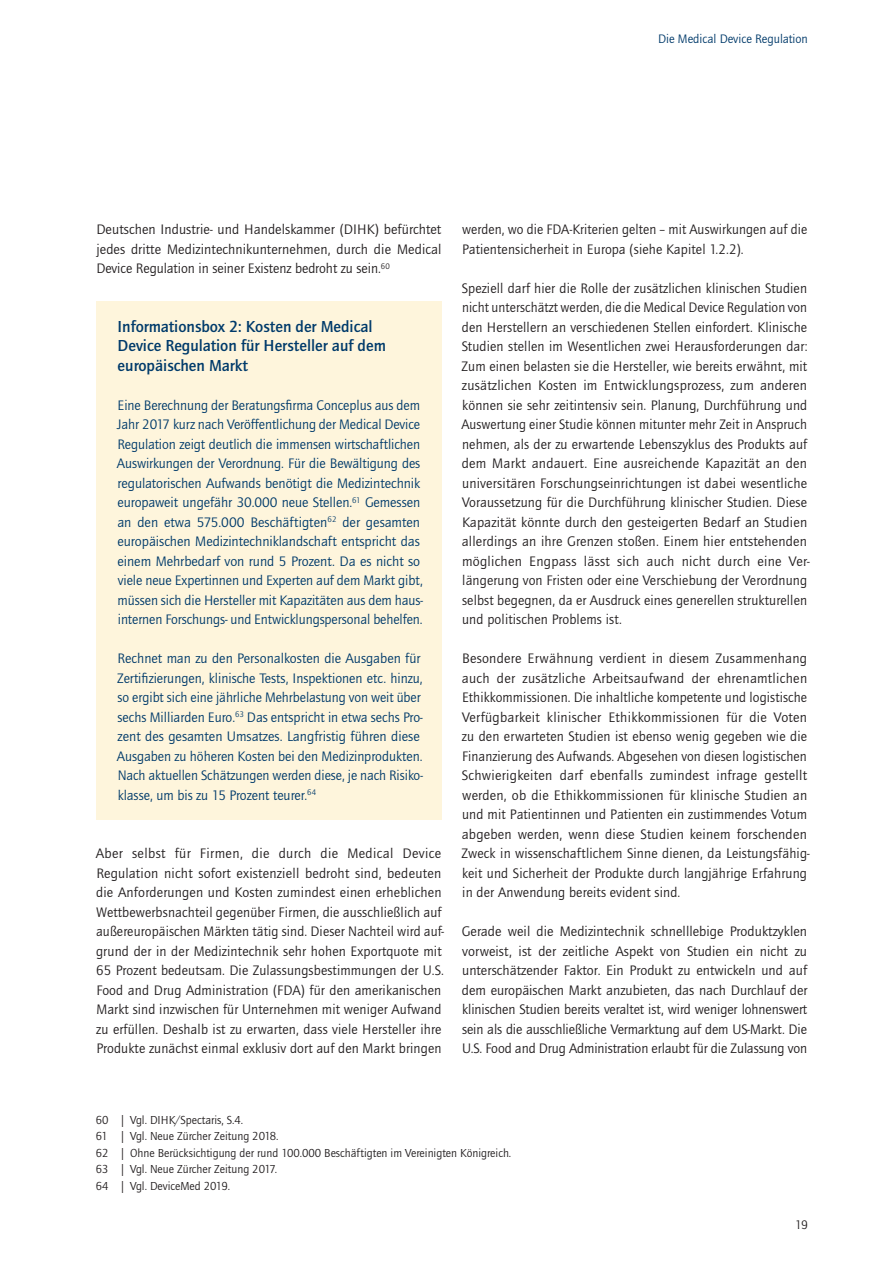
<style>
.page{position:relative;width:893px;height:1263px;background:#fff}
.page>*{position:absolute;margin:0;border:0;box-sizing:border-box;transform-origin:0 0}
.t1{font:500 16.5px/19.5px "Quay Sans ITC Std";color:#003a6a}
.t2{font:14.25px/19.5px "Quay Sans ITC Std";letter-spacing:.01em;color:#231f20}
.t3{font:14.25px/19.5px "Quay Sans ITC Std";letter-spacing:-.005em;color:#003a6a}
.t4{font:12.75px "Quay Sans ITC Std";color:#003a6a}
.t5{font:12.75px "Quay Sans ITC Std";color:#231f20}
.t6{font:12px/16.5px "Quay Sans ITC Std";color:#231f20}
</style>
<div class="page">
<div style="left:96px;top:302px;width:346px;height:88px;background:#fef5dc"></div>
<div style="left:96px;top:371px;width:346px;height:273px;background:#fef5dc"></div>
<div style="left:96px;top:624px;width:346px;height:195px;background:#fef5dc"></div>
<p class="t4" style="left:658px;top:31px;width:151px">Die Medical Device Regulation</p>
<p class="t2" style="left:96px;top:220px;width:347px;text-align:justify">Deutschen Industrie- und Handelskammer (DIHK) befürchtet jedes dritte Medizintechnikunternehmen, durch die Medical Device Regulation in seiner Existenz bedroht zu sein.<sup>60</sup></p>
<p class="t1" style="left:118px;top:316px;width:270px">Informationsbox 2: Kosten der Medical<br>Device Regulation für Hersteller auf dem europäischen Markt</p>
<p class="t3" style="left:117px;top:395px;width:307px">Eine Berechnung der Beratungsfirma Conceplus aus dem Jahr 2017 kurz nach Veröffentlichung der Medical Device Regulation zeigt deutlich die immensen wirtschaftlichen Auswirkungen der Verordnung. Für die Bewältigung des regulatorischen Aufwands benötigt die Medizintechnik europaweit ungefähr 30.000 neue Stellen.<sup>61</sup> Gemessen an den etwa 575.000 Beschäftigten<sup>62</sup> der gesamten europäischen Medizintechniklandschaft entspricht das einem Mehrbedarf von rund 5 Prozent. Da es nicht so viele neue Expertinnen und Experten auf dem Markt gibt, müssen sich die Hersteller mit Kapazitäten aus dem haus&shy;internen Forschungs- und Entwicklungspersonal behelfen.</p>
<p class="t3" style="left:117px;top:649px;width:307px">Rechnet man zu den Personalkosten die Ausgaben für Zertifizierungen, klinische Tests, Inspektionen etc. hinzu, so ergibt sich eine jährliche Mehrbelastung von weit über sechs Milliarden Euro.<sup>63</sup> Das entspricht in etwa sechs Pro&shy;zent des gesamten Umsatzes. Langfristig führen diese Ausgaben zu höheren Kosten bei den Medizinprodukten.<br>Nach aktuellen Schätzungen werden diese, je nach Risiko&shy;klasse, um bis zu 15 Prozent teurer.<sup>64</sup></p>
<p class="t2" style="left:96px;top:844px;width:350px">Aber selbst für Firmen, die durch die Medical Device Regulation nicht sofort existenziell bedroht sind, bedeuten die Anforderungen und Kosten zumindest einen erheblichen Wettbewerbsnachteil gegenüber Firmen, die ausschließlich auf außereuropäischen Märkten tätig sind. Dieser Nachteil wird auf&shy;grund der in der Medizintechnik sehr hohen Exportquote mit 65 Prozent bedeutsam. Die Zulassungsbestimmungen der U.S.<br>Food and Drug Administration (FDA) für den amerikanischen Markt sind inzwischen für Unternehmen mit weniger Aufwand zu erfüllen. Deshalb ist zu erwarten, dass viele Hersteller ihre Produkte zunächst einmal exklusiv dort auf den Markt bringen</p>
<p class="t2" style="left:462px;top:220px;width:347px">werden, wo die FDA-Kriterien gelten – mit Auswirkungen auf die<br>Patientensicherheit in Europa (siehe Kapitel 1.2.2).</p>
<p class="t2" style="left:461px;top:278px;width:350px">Speziell darf hier die Rolle der zusätzlichen klinischen Studien nicht unterschätzt werden, die die Medical Device Regulation von den Herstellern an verschiedenen Stellen einfordert. Klinische Studien stellen im Wesentlichen zwei Herausforderungen dar:<br>Zum einen belasten sie die Hersteller, wie bereits erwähnt, mit zusätzlichen Kosten im Entwicklungsprozess, zum anderen können sie sehr zeitintensiv sein. Planung, Durchführung und Auswertung einer Studie können mitunter mehr Zeit in Anspruch nehmen, als der zu erwartende Lebenszyklus des Produkts auf dem Markt andauert. Eine ausreichende Kapazität an den universitären Forschungseinrichtungen ist dabei wesentliche Voraussetzung für die Durchführung klinischer Studien. Diese Kapazität könnte durch den gesteigerten Bedarf an Studien allerdings an ihre Grenzen stoßen. Einem hier entstehenden möglichen Engpass lässt sich auch nicht durch eine Ver&shy;längerung von Fristen oder eine Verschiebung der Verordnung selbst begegnen, da er Ausdruck eines generellen strukturellen und politischen Problems ist.</p>
<p class="t2" style="left:462px;top:649px;width:350px">Besondere Erwähnung verdient in diesem Zusammenhang auch der zusätzliche Arbeitsaufwand der ehrenamtlichen Ethikkommissionen. Die inhaltliche kompetente und logistische Verfügbarkeit klinischer Ethikkommissionen für die Voten zu den erwarteten Studien ist ebenso wenig gegeben wie die Finanzierung des Aufwands. Abgesehen von diesen logistischen Schwierigkeiten darf ebenfalls zumindest infrage gestellt werden, ob die Ethikkommissionen für klinische Studien an und mit Patientinnen und Patienten ein zustimmendes Votum abgeben werden, wenn diese Studien keinem forschenden Zweck in wissenschaftlichem Sinne dienen, da Leistungsfähig&shy;keit und Sicherheit der Produkte durch langjährige Erfahrung in der Anwendung bereits evident sind.</p>
<p class="t2" style="left:462px;top:922px;width:347px;text-align:justify">Gerade weil die Medizintechnik schnelllebige Produktzyklen vorweist, ist der zeitliche Aspekt von Studien ein nicht zu unterschätzender Faktor. Ein Produkt zu entwickeln und auf dem europäischen Markt anzubieten, das nach Durchlauf der klinischen Studien bereits veraltet ist, wird weniger lohnenswert sein als die ausschließliche Vermarktung auf dem US-Markt. Die U.S. Food and Drug Administration erlaubt für die Zulassung von</p>
<p class="t6" style="left:96px;top:1111px;width:417px">60 | Vgl. DIHK/Spectaris, S.4.<br>61 | Vgl. Neue Zürcher Zeitung 2018.<br>62 | Ohne Berücksichtigung der rund 100.000 Beschäftigten im Vereinigten Königreich.<br>63 | Vgl. Neue Zürcher Zeitung 2017.<br>64 | Vgl. DeviceMed 2019.</p>
<p class="t5" style="left:795px;top:1217px;width:14px">19</p>
</div>
